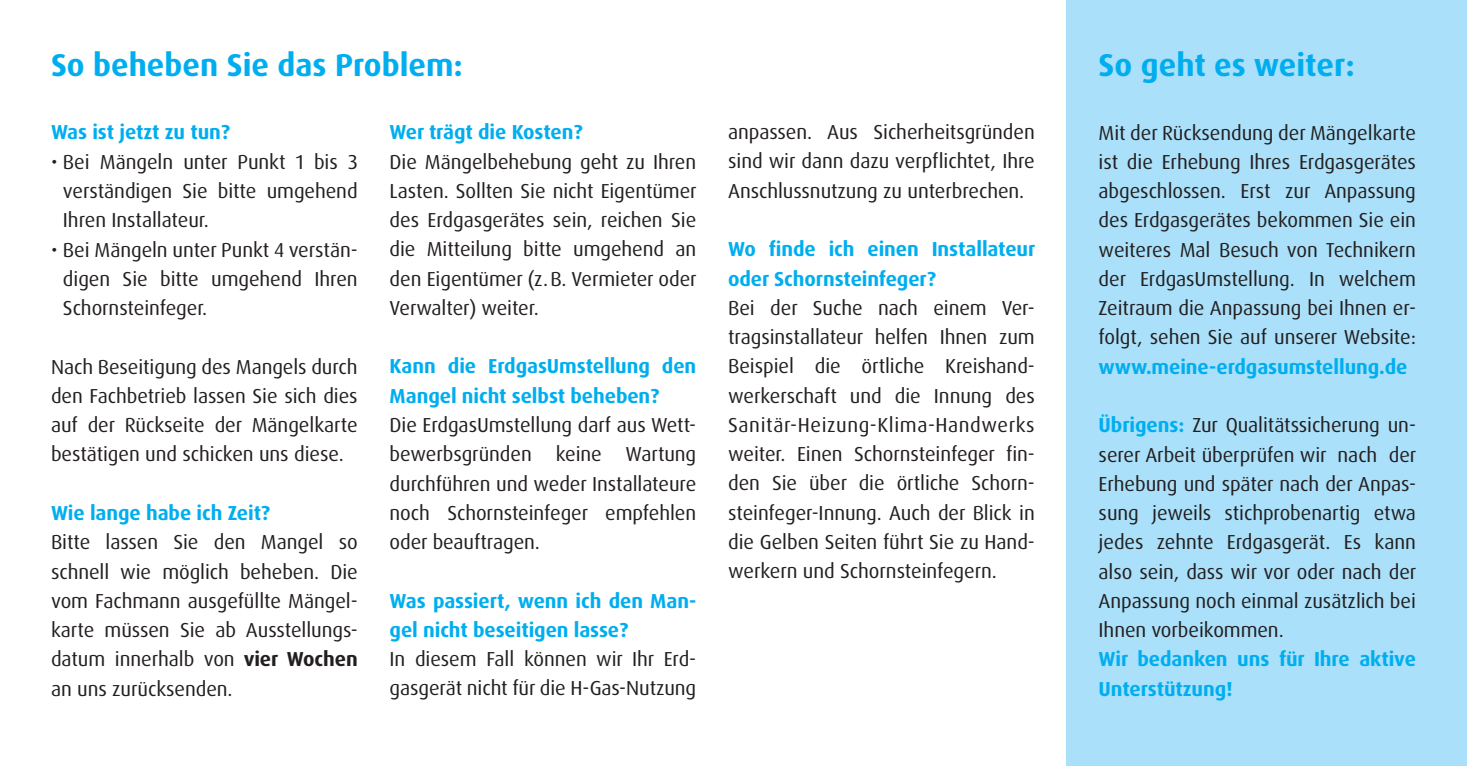
<style>
.page{position:relative;width:1467px;height:766px;background:#fff}
.page>*{position:absolute;margin:0;border:0;box-sizing:border-box;transform-origin:0 0}
.t1{font:700 31.5px "Dax OT";color:#00aeef}
.t2{font:20.25px/29.2px "Dax OT";letter-spacing:-.005em;color:#231f20;text-align:justify}
.t3{font:700 20.25px/29.2px "Dax OT";letter-spacing:-.005em;color:#00aeef}
.s1{font-weight:700}
.s2{font-weight:700;color:#00aeef}
</style>
<div class="page">
<div style="left:1067px;top:0;width:400px;height:765px;background:#aae0f9"></div>
<h1 class="t1" style="left:51px;top:45px;width:413px">So beheben Sie das Problem:</h1>
<p class="t3" style="left:51px;top:118px;width:181px">Was ist jetzt zu tun?</p>
<p class="t2" style="left:63px;top:147px;width:296px;text-indent:-12px">• Bei Mängeln unter Punkt 1 bis 3 verständigen Sie bitte umgehend Ihren Installateur.</p>
<p class="t2" style="left:63px;top:235px;width:296px;text-indent:-12px">• Bei Mängeln unter Punkt 4 verstän&shy;digen Sie bitte umgehend Ihren Schornsteinfeger.</p>
<p class="t2" style="left:51px;top:352px;width:308px">Nach Beseitigung des Mangels durch den Fachbetrieb lassen Sie sich dies auf der Rückseite der Mängelkarte bestätigen und schicken uns diese.</p>
<p class="t3" style="left:51px;top:498px;width:221px">Wie lange habe ich Zeit?</p>
<p class="t2" style="left:51px;top:527px;width:308px">Bitte lassen Sie den Mangel so schnell wie möglich beheben. Die vom Fachmann ausgefüllte Mängel&shy;karte müssen Sie ab Ausstellungs&shy;datum innerhalb von <span class="s1">vier Wochen </span>an uns zurücksenden.</p>
<p class="t3" style="left:390px;top:118px;width:194px">Wer trägt die Kosten?</p>
<p class="t2" style="left:390px;top:147px;width:309px">Die Mängelbehebung geht zu Ihren Lasten. Sollten Sie nicht Eigentümer des Erdgasgerätes sein, reichen Sie die Mitteilung bitte umgehend an den Eigentümer (z.B. Vermieter oder Verwalter) weiter.</p>
<p class="t3" style="left:390px;top:352px;width:308px">Kann die ErdgasUmstellung den<br>Mangel nicht selbst beheben?</p>
<p class="t2" style="left:390px;top:410px;width:308px">Die ErdgasUmstellung darf aus Wett&shy;bewerbsgründen keine Wartung durchführen und weder Installateure noch Schornsteinfeger empfehlen oder beauftragen.</p>
<p class="t3" style="left:390px;top:586px;width:308px">Was passiert, wenn ich den Man&shy;gel nicht beseitigen lasse?</p>
<p class="t2" style="left:390px;top:644px;width:308px">In diesem Fall können wir Ihr Erd&shy;gasgerät nicht für die H-Gas-Nutzung</p>
<p class="t2" style="left:728px;top:118px;width:308px">anpassen. Aus Sicherheitsgründen sind wir dann dazu verpflichtet, Ihre Anschlussnutzung zu unterbrechen.</p>
<p class="t3" style="left:728px;top:235px;width:309px">Wo finde ich einen Installateur oder Schornsteinfeger?</p>
<p class="t2" style="left:728px;top:293px;width:308px">Bei der Suche nach einem Ver&shy;tragsinstallateur helfen Ihnen zum Beispiel die örtliche Kreishand&shy;werkerschaft und die Innung des Sanitär-Heizung-Klima-Handwerks weiter. Einen Schornsteinfeger fin&shy;den Sie über die örtliche Schorn&shy;steinfeger-Innung. Auch der Blick in die Gelben Seiten führt Sie zu Hand&shy;werkern und Schornsteinfegern.</p>
<h1 class="t1" style="left:1099px;top:45px;width:258px">So geht es weiter:</h1>
<p class="t2" style="left:1099px;top:118px;width:319px">Mit der Rücksendung der Mängelkarte ist die Erhebung Ihres Erdgasgerätes abgeschlossen. Erst zur Anpassung des Erdgasgerätes bekommen Sie ein weiteres Mal Besuch von Technikern der ErdgasUmstellung. In welchem Zeitraum die Anpassung bei Ihnen er&shy;folgt, sehen Sie auf unserer Website:</p>
<p class="t3" style="left:1099px;top:352px;width:310px">www.meine-erdgasumstellung.de</p>
<p class="t2" style="left:1099px;top:410px;width:319px"><span class="s2">Übrigens:</span> Zur Qualitätssicherung un&shy;serer Arbeit überprüfen wir nach der Erhebung und später nach der Anpas&shy;sung jeweils stichprobenartig etwa jedes zehnte Erdgasgerät. Es kann also sein, dass wir vor oder nach der Anpassung noch einmal zusätzlich bei Ihnen vorbeikommen.</p>
<p class="t3" style="left:1099px;top:644px;width:319px">Wir bedanken uns für Ihre aktive<br>Unterstützung!</p>
</div>
